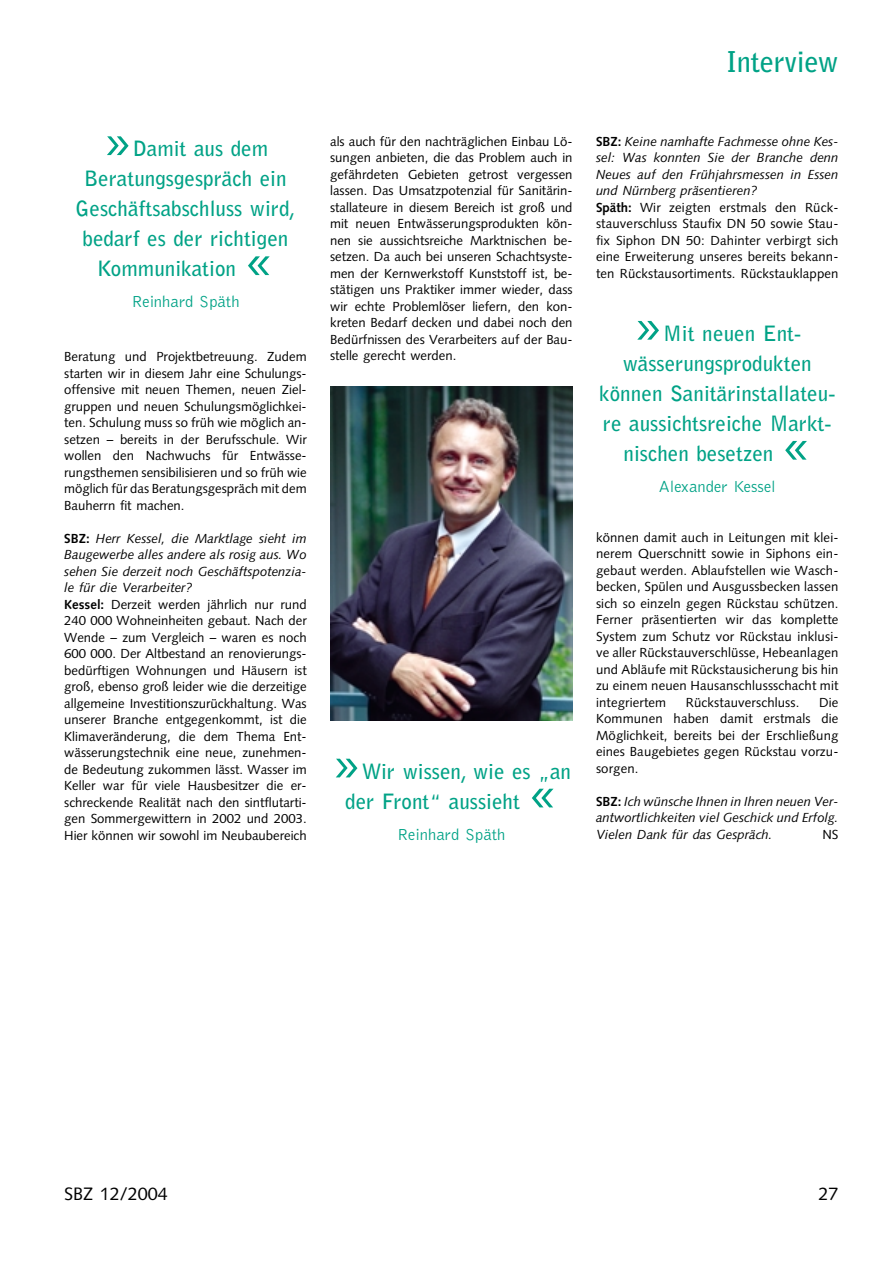
<style>
.page{position:relative;width:893px;height:1263px;background:#fff}
.page>*{position:absolute;margin:0;border:0;box-sizing:border-box;transform-origin:0 0}
.t1{font:300 60px "Bell Gothic";color:#00a286}
.t2{font:700 28.5px "Bell Gothic";letter-spacing:-.01em;color:#00a286}
.t3{font:700 21px/30px "Bell Gothic";color:#00a286}
.t4{font:18px "Syntax";color:#000}
.t5{font:300 16.5px "Bell Gothic";color:#00a286}
.t6{font:13.2px/16.5px "Syntax";color:#000;text-align:justify}
.t7{font:italic 13.2px/16.5px "Syntax";color:#000;text-align:justify}
.s1{font-weight:700}
.s2{font-style:italic}
.s3{font-family:"Syntax";font-weight:400}
.s4{font-weight:700;font-style:normal}
</style>
<div class="page">
<img style="left:330px;top:387px;width:242px;height:334px">
<h2 class="t2" style="left:726px;top:51px;width:114px">Interview</h2>
<h1 class="t1" style="left:103px;top:117px;width:31px">»</h1>
<h3 class="t3" style="left:133px;top:135px;width:137px">Damit aus dem</h3>
<h3 class="t3" style="left:84px;top:165px;width:204px">Beratungsgespräch ein</h3>
<h3 class="t3" style="left:75px;top:195px;width:221px">Geschäftsabschluss wird,</h3>
<h3 class="t3" style="left:83px;top:225px;width:207px">bedarf es der richtigen</h3>
<h3 class="t3" style="left:97px;top:255px;width:140px">Kommunikation</h3>
<h1 class="t1" style="left:244px;top:237px;width:31px">«</h1>
<p class="t5" style="left:131px;top:295px;width:110px">Reinhard Späth</p>
<p class="t6" style="left:64px;top:350px;width:244px">Beratung und Projektbetreuung. Zudem starten wir in diesem Jahr eine Schulungs&shy;offensive mit neuen Themen, neuen Ziel&shy;gruppen und neuen Schulungsmöglichkei&shy;ten. Schulung muss so früh wie möglich an&shy;setzen – bereits in der Berufsschule. Wir wollen den Nachwuchs für Entwässe&shy;rungsthemen sensibilisieren und so früh wie möglich für das Beratungsgespräch mit dem Bauherrn fit machen.</p>
<p class="t6" style="left:64px;top:531px;width:244px;text-align:left"><span class="s1">SBZ:</span> <span class="s2">Herr Kessel, die Marktlage sieht im Baugewerbe alles andere als rosig aus. Wo sehen Sie derzeit noch Geschäftspotenzia&shy;le für die Verarbeiter?<br></span><span class="s1">Kessel:</span> Derzeit werden jährlich nur rund 240 000 Wohneinheiten gebaut. Nach der Wende – zum Vergleich – waren es noch 600 000. Der Altbestand an renovierungs&shy;bedürftigen Wohnungen und Häusern ist groß, ebenso groß leider wie die derzeitige allgemeine Investitionszurückhaltung. Was unserer Branche entgegenkommt, ist die Klimaveränderung, die dem Thema Ent&shy;wässerungstechnik eine neue, zunehmen&shy;de Bedeutung zukommen lässt. Wasser im Keller war für viele Hausbesitzer die er&shy;schreckende Realität nach den sintflutarti&shy;gen Sommergewittern in 2002 und 2003.<br>Hier können wir sowohl im Neubaubereich</p>
<p class="t6" style="left:330px;top:134px;width:244px">als auch für den nachträglichen Einbau Lö&shy;sungen anbieten, die das Problem auch in gefährdeten Gebieten getrost vergessen lassen. Das Umsatzpotenzial für Sanitärin&shy;stallateure in diesem Bereich ist groß und mit neuen Entwässerungsprodukten kön&shy;nen sie aussichtsreiche Marktnischen be&shy;setzen. Da auch bei unseren Schachtsyste&shy;men der Kernwerkstoff Kunststoff ist, be&shy;stätigen uns Praktiker immer wieder, dass wir echte Problemlöser liefern, den kon&shy;kreten Bedarf decken und dabei noch den Bedürfnissen des Verarbeiters auf der Bau&shy;stelle gerecht werden.</p>
<p class="t6" style="left:596px;top:134px;width:244px;text-align:left"><span class="s1">SBZ:</span> <span class="s2">Keine namhafte Fachmesse ohne Kes&shy;sel: Was konnten Sie der Branche denn Neues auf den Frühjahrsmessen in Essen und Nürnberg präsentieren?<br></span><span class="s1">Späth:</span> Wir zeigten erstmals den Rück&shy;stauverschluss Staufix DN 50 sowie Stau&shy;fix Siphon DN 50: Dahinter verbirgt sich eine Erweiterung unseres bereits bekann&shy;ten Rückstausortiments. Rückstauklappen</p>
<h1 class="t1" style="left:633px;top:302px;width:31px">»</h1>
<h3 class="t3" style="left:663px;top:320px;width:139px">Mit neuen Ent-</h3>
<h3 class="t3" style="left:622px;top:350px;width:190px">wässerungsprodukten</h3>
<h3 class="t3" style="left:599px;top:380px;width:237px">können Sanitärinstallateu-</h3>
<h3 class="t3" style="left:603px;top:410px;width:230px">re aussichtsreiche Markt-</h3>
<h3 class="t3" style="left:623px;top:440px;width:151px">nischen besetzen</h3>
<h1 class="t1" style="left:781px;top:422px;width:31px">«</h1>
<p class="t5" style="left:658px;top:480px;width:118px">Alexander Kessel</p>
<h1 class="t1" style="left:332px;top:739px;width:31px">»</h1>
<h3 class="t3" style="left:345px;top:758px;width:227px;text-indent:17px">Wir wissen, wie es <span class="s3">„</span>an der Front<span class="s3">“</span> aussieht</h3>
<h1 class="t1" style="left:527px;top:769px;width:31px">«</h1>
<p class="t5" style="left:397px;top:828px;width:110px">Reinhard Späth</p>
<p class="t6" style="left:596px;top:530px;width:244px">können damit auch in Leitungen mit klei&shy;nerem Querschnitt sowie in Siphons ein&shy;gebaut werden. Ablaufstellen wie Wasch&shy;becken, Spülen und Ausgussbecken lassen sich so einzeln gegen Rückstau schützen.<br>Ferner präsentierten wir das komplette System zum Schutz vor Rückstau inklusi&shy;ve aller Rückstauverschlüsse, Hebeanlagen und Abläufe mit Rückstausicherung bis hin zu einem neuen Hausanschlussschacht mit integriertem</p>
<p class="t6" style="left:686px;top:695px;width:115px">Rückstauverschluss.</p>
<p class="t6" style="left:596px;top:695px;width:244px;text-indent:223px">Die Kommunen haben damit erstmals die Möglichkeit, bereits bei der Erschließung eines Baugebietes gegen Rückstau vorzu&shy;sorgen.</p>
<p class="t7" style="left:596px;top:794px;width:244px"><span class="s4">SBZ:</span> Ich wünsche Ihnen in Ihren neuen Ver&shy;antwortlichkeiten viel Geschick und Erfolg.<br>Vielen Dank für das Gespräch.</p>
<p class="t6" style="left:822px;top:827px;width:18px">NS</p>
<h3 class="t4" style="left:64px;top:1186px;width:105px">SBZ 12/2004</h3>
<h3 class="t4" style="left:818px;top:1186px;width:22px">27</h3>
</div>
